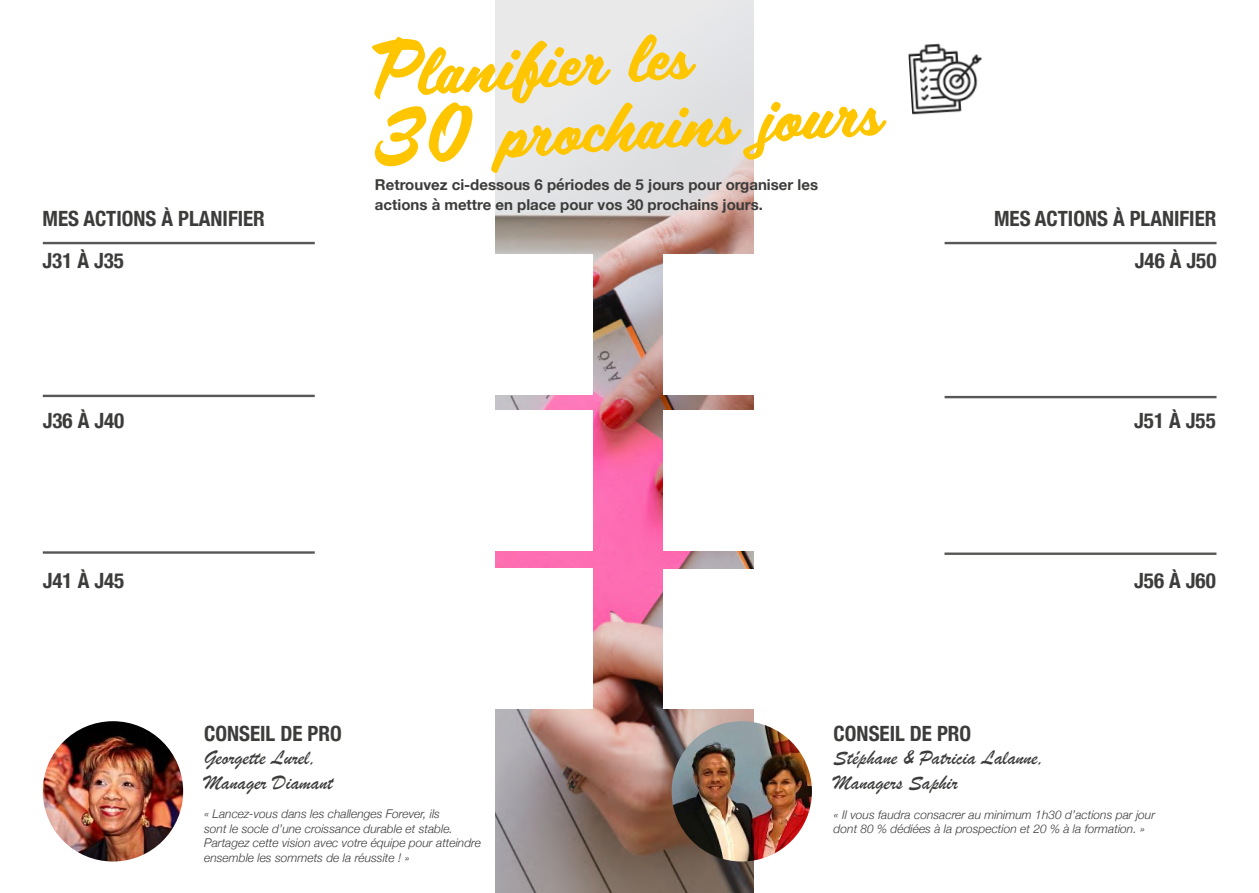
<style>
.page{position:relative;width:1259px;height:893px;background:#fff}
.page>*{position:absolute;margin:0;border:0;box-sizing:border-box;transform-origin:0 0}
.t1{font:69.9px/66.8px "Scriptorama Tradeshow JF";color:#ffc600}
.t2{font:700 condensed 21px "Helvetica Neue";color:#3c3c3b}
.t3{font:21px/25.2px "Brush Script";color:#3c3c3b}
.t4{font:700 15px/19.8px "Helvetica Neue";color:#3c3c3b}
.t5{font:italic 300 12px/14.4px "Helvetica Neue";color:#3c3c3b}
</style>
<div class="page">
<img style="left:495px;top:0;width:259px;height:893px">
<div style="left:315px;top:254px;width:277px;height:141px;background:#fff"></div>
<div style="left:315px;top:410px;width:277px;height:141px;background:#fff"></div>
<div style="left:315px;top:568px;width:277px;height:141px;background:#fff"></div>
<img style="left:43px;top:721px;width:140px;height:140px;border-radius:70px">
<hr style="left:43px;top:242px;width:272px;height:2px;background:#575756">
<hr style="left:43px;top:395px;width:272px;height:2px;background:#575756">
<hr style="left:43px;top:551px;width:272px;height:3px;background:#575756">
<img style="left:671px;top:721px;width:141px;height:140px;border-radius:70px">
<hr style="left:944px;top:242px;width:272px;height:2px;background:#575756">
<div style="left:663px;top:254px;width:558px;height:141px;background:#fff"></div>
<div style="left:663px;top:410px;width:558px;height:141px;background:#fff"></div>
<div style="left:663px;top:569px;width:558px;height:140px;background:#fff"></div>
<hr style="left:944px;top:396px;width:272px;height:2px;background:#575756">
<hr style="left:944px;top:552px;width:272px;height:3px;background:#575756">
<img style="left:908px;top:43px;width:74px;height:72px">
<h2 class="t2" style="left:43px;top:201px;width:224px">MES ACTIONS À PLANIFIER</h2>
<h2 class="t2" style="left:43px;top:243px;width:83px">J31 À J35</h2>
<h1 class="t1" style="left:369px;top:35px;width:508px;rotate:-3deg">Planifier les<br>30 prochains jours</h1>
<p class="t4" style="left:375px;top:175px;width:444px">Retrouvez ci-dessous 6 périodes de 5 jours pour organiser les actions à mettre en place pour vos 30 prochains jours.</p>
<h2 class="t2" style="left:994px;top:201px;width:224px">MES ACTIONS À PLANIFIER</h2>
<h2 class="t2" style="left:1135px;top:243px;width:83px">J46 À J50</h2>
<h2 class="t2" style="left:43px;top:403px;width:83px">J36 À J40</h2>
<h2 class="t2" style="left:43px;top:563px;width:83px">J41 À J45</h2>
<h2 class="t2" style="left:204px;top:716px;width:139px">CONSEIL DE PRO</h2>
<h2 class="t2" style="left:833px;top:716px;width:139px">CONSEIL DE PRO</h2>
<h2 class="t2" style="left:1134px;top:403px;width:83px">J51 À J55</h2>
<h2 class="t2" style="left:1134px;top:563px;width:83px">J56 À J60</h2>
<h2 class="t3" style="left:204px;top:745px;width:130px">Georgette Lurel,<br>Manager Diamant</h2>
<p class="t5" style="left:204px;top:806px;width:278px">« Lancez-vous dans les challenges Forever, ils<br>sont le socle d’une croissance durable et stable.<br>Partagez cette vision avec votre équipe pour atteindre ensemble les sommets de la réussite ! »</p>
<h2 class="t3" style="left:833px;top:745px;width:212px">Stéphane &amp; Patricia Lalanne,<br>Managers Saphir</h2>
<p class="t5" style="left:833px;top:807px;width:323px">« Il vous faudra consacrer au minimum 1h30 d’actions par jour dont 80 % dédiées à la prospection et 20 % à la formation. »</p>
</div>
